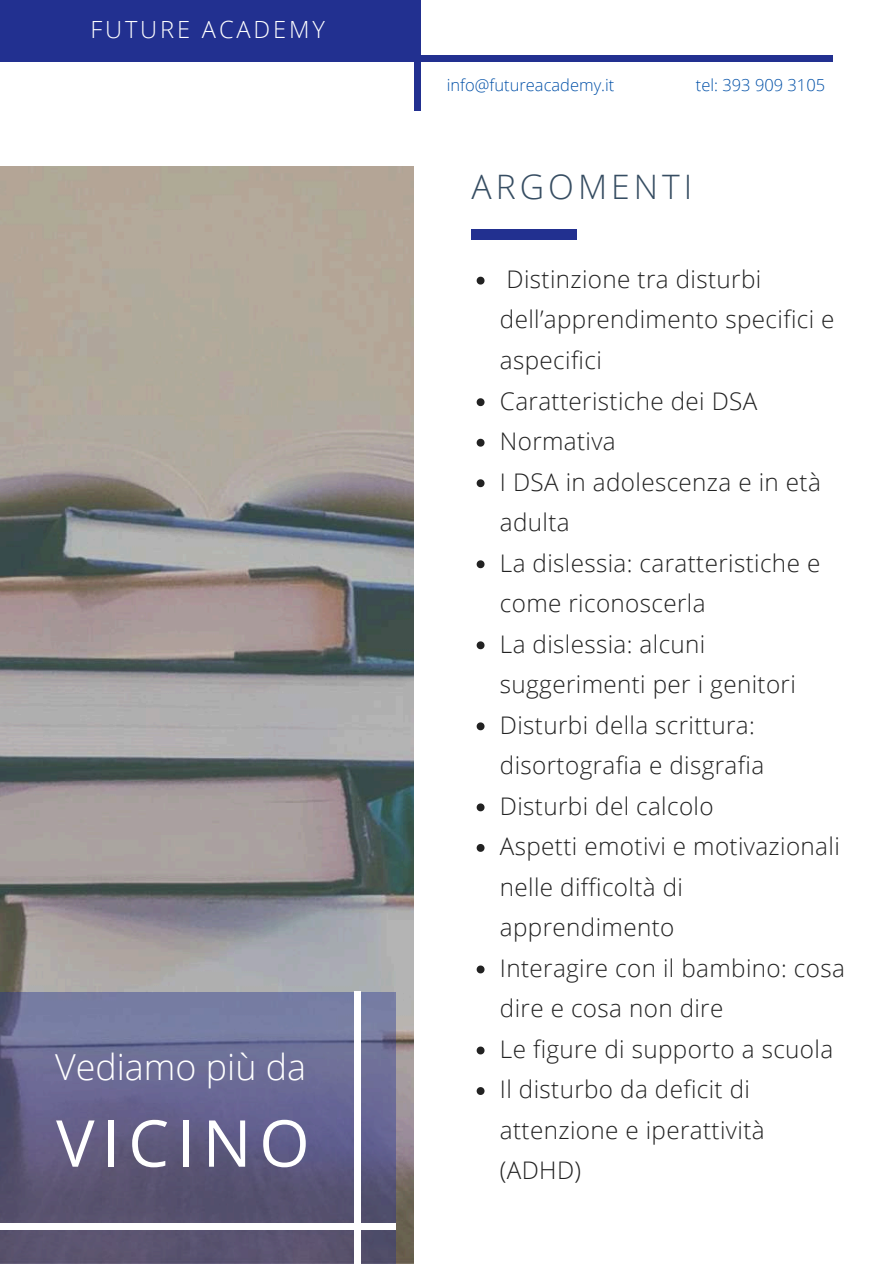
<style>
.page{position:relative;width:894px;height:1264px;background:#fff}
.page>*{position:absolute;margin:0;border:0;box-sizing:border-box;transform-origin:0 0}
.t1{font:64.65px "Open Sans";letter-spacing:.12em;color:#fff}
.t2{font:300 35.85px "Open Sans";color:#fff}
.t3{font:300 33.75px "Open Sans";letter-spacing:.12em;color:#364d62}
.t4{font:300 24.3px/40.5px "Open Sans";letter-spacing:.015em;color:#222}
.t5{font:300 23.7px "Open Sans";letter-spacing:.12em;color:#fff}
.t6{font:300 16.5px "Open Sans";color:#0351a8}
</style>
<div class="page">
<div style="left:471px;top:229px;width:106px;height:10px;background:#223090"></div>
<img style="left:0;top:166px;width:414px;height:1097px">
<svg style="left:0;top:991px;width:395px;height:272px;background:#656488"></svg>
<div style="left:0;top:1223px;width:395px;height:5px;background:#fff"></div>
<div style="left:354px;top:991px;width:6px;height:272px;background:#fff"></div>
<div style="left:414px;top:0;width:6px;height:111px;background:#223090"></div>
<div style="left:0;top:56px;width:832px;height:5px;background:#223090"></div>
<div style="left:0;top:0;width:417px;height:57px;background:#223090"></div>
<svg style="left:476px;top:277px;width:8px;height:7px"></svg>
<svg style="left:476px;top:398px;width:8px;height:8px"></svg>
<svg style="left:476px;top:439px;width:8px;height:7px"></svg>
<svg style="left:476px;top:479px;width:8px;height:8px"></svg>
<svg style="left:476px;top:560px;width:8px;height:8px"></svg>
<svg style="left:476px;top:641px;width:8px;height:8px"></svg>
<svg style="left:476px;top:722px;width:8px;height:8px"></svg>
<svg style="left:476px;top:803px;width:8px;height:8px"></svg>
<svg style="left:476px;top:844px;width:8px;height:7px"></svg>
<svg style="left:476px;top:965px;width:8px;height:8px"></svg>
<svg style="left:476px;top:1046px;width:8px;height:8px"></svg>
<svg style="left:476px;top:1087px;width:8px;height:7px"></svg>
<p class="t5" style="left:90px;top:12px;width:236px">FUTURE ACADEMY</p>
<h2 class="t2" style="left:55px;top:1041px;width:252px">Vediamo più da</h2>
<h1 class="t1" style="left:56px;top:1097px;width:255px">VICINO</h1>
<p class="t6" style="left:446px;top:73px;width:169px">info@futureacademy.it</p>
<p class="t6" style="left:695px;top:73px;width:131px">tel: 393 909 3105</p>
<h3 class="t3" style="left:471px;top:163px;width:222px">ARGOMENTI</h3>
<p class="t4" style="left:499px;top:258px;width:346px">Distinzione tra disturbi dell’apprendimento specifici e aspecifici<br>Caratteristiche dei DSA<br>Normativa<br>I DSA in adolescenza e in età adulta<br>La dislessia: caratteristiche e come riconoscerla<br>La dislessia: alcuni suggerimenti per i genitori<br>Disturbi della scrittura: disortografia e disgrafia<br>Disturbi del calcolo<br>Aspetti emotivi e motivazionali nelle difficoltà di apprendimento<br>Interagire con il bambino: cosa dire e cosa non dire<br>Le figure di supporto a scuola<br>Il disturbo da deficit di attenzione e iperattività (ADHD)</p>
</div>
